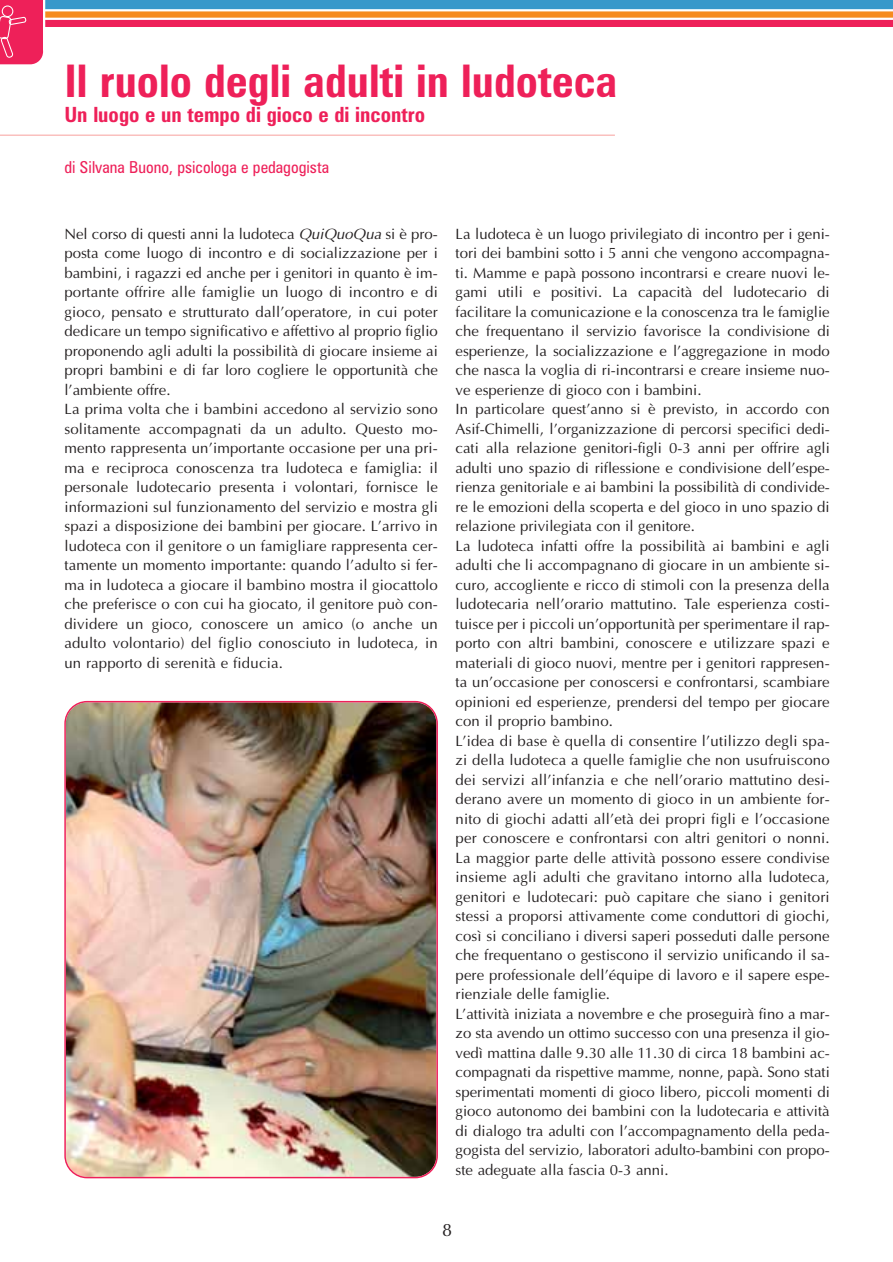
<style>
.page{position:relative;width:893px;height:1262px;background:#fff}
.page>*{position:absolute;margin:0;border:0;box-sizing:border-box;transform-origin:0 0}
.t1{font:700 condensed 45px "Zurich BT";color:#ee2059}
.t2{font:700 condensed 21px "Zurich BT";color:#ee2059}
.t3{font:18px "Optima";color:#231f20}
.t4{font:condensed 16.5px "Zurich BT";color:#ee2059}
.t5{font:15px/19.5px "Optima";letter-spacing:.005em;color:#231f20}
.s1{font-style:italic}
</style>
<div class="page">
<div style="left:0;top:0;width:893px;height:27px;background:#3898ca"></div>
<svg style="left:45px;top:11px;width:848px;height:7px;background:#f69736"></svg>
<div style="left:0;top:19px;width:893px;height:8px;background:#ee2059"></div>
<hr style="left:0;top:18px;width:893px;height:2px;background:#fff">
<hr style="left:0;top:9px;width:893px;height:2px;background:#fff">
<hr style="left:43px;top:0;width:2px;height:50px;background:#fff">
<svg style="left:0;top:0;width:43px;height:64px;background:#ef2f64"></svg>
<hr style="left:0;top:134px;width:615px;height:2px;background:#fac0be">
<img style="left:64px;top:701px;width:374px;height:477px">
<h1 class="t1" style="left:64px;top:64px;width:555px">Il ruolo degli adulti in ludoteca</h1>
<h2 class="t2" style="left:64px;top:107px;width:362px">Un luogo e un tempo di gioco e di incontro</h2>
<p class="t4" style="left:64px;top:161px;width:266px">di Silvana Buono, psicologa e pedagogista</p>
<p class="t5" style="left:64px;top:226px;width:375px">Nel corso di questi anni la ludoteca <span class="s1">QuiQuoQua</span> si è pro&shy;posta come luogo di incontro e di socializzazione per i bambini, i ragazzi ed anche per i genitori in quanto è im&shy;portante offrire alle famiglie un luogo di incontro e di gioco, pensato e strutturato dall’operatore, in cui poter dedicare un tempo significativo e affettivo al proprio figlio proponendo agli adulti la possibilità di giocare insieme ai propri bambini e di far loro cogliere le opportunità che l’ambiente offre.<br>La prima volta che i bambini accedono al servizio sono solitamente accompagnati da un adulto. Questo mo&shy;mento rappresenta un’importante occasione per una pri&shy;ma e reciproca conoscenza tra ludoteca e famiglia: il personale ludotecario presenta i volontari, fornisce le informazioni sul funzionamento del servizio e mostra gli spazi a disposizione dei bambini per giocare. L’arrivo in ludoteca con il genitore o un famigliare rappresenta cer&shy;tamente un momento importante: quando l’adulto si fer&shy;ma in ludoteca a giocare il bambino mostra il giocattolo che preferisce o con cui ha giocato, il genitore può con&shy;dividere un gioco, conoscere un amico (o anche un adulto volontario) del figlio conosciuto in ludoteca, in un rapporto di serenità e fiducia.</p>
<p class="t5" style="left:456px;top:226px;width:376px">La ludoteca è un luogo privilegiato di incontro per i geni&shy;tori dei bambini sotto i 5 anni che vengono accompagna&shy;ti. Mamme e papà possono incontrarsi e creare nuovi le&shy;gami utili e positivi. La capacità del ludotecario di facilitare la comunicazione e la conoscenza tra le famiglie che frequentano il servizio favorisce la condivisione di esperienze, la socializzazione e l’aggregazione in modo che nasca la voglia di ri-incontrarsi e creare insieme nuo&shy;ve esperienze di gioco con i bambini.<br>In particolare quest’anno si è previsto, in accordo con Asif-Chimelli, l’organizzazione di percorsi specifici dedi&shy;cati alla relazione genitori-figli 0-3 anni per offrire agli adulti uno spazio di riflessione e condivisione dell’espe&shy;rienza genitoriale e ai bambini la possibilità di condivide&shy;re le emozioni della scoperta e del gioco in uno spazio di relazione privilegiata con il genitore.<br>La ludoteca infatti offre la possibilità ai bambini e agli adulti che li accompagnano di giocare in un ambiente si&shy;curo, accogliente e ricco di stimoli con la presenza della ludotecaria nell’orario mattutino. Tale esperienza costi&shy;tuisce per i piccoli un’opportunità per sperimentare il rap&shy;porto con altri bambini, conoscere e utilizzare spazi e materiali di gioco nuovi, mentre per i genitori rappresen&shy;ta un’occasione per conoscersi e confrontarsi, scambiare opinioni ed esperienze, prendersi del tempo per giocare con il proprio bambino.<br>L’idea di base è quella di consentire l’utilizzo degli spa&shy;zi della ludoteca a quelle famiglie che non usufruiscono dei servizi all’infanzia e che nell’orario mattutino desi&shy;derano avere un momento di gioco in un ambiente for&shy;nito di giochi adatti all’età dei propri figli e l’occasione per conoscere e confrontarsi con altri genitori o nonni.<br>La maggior parte delle attività possono essere condivise insieme agli adulti che gravitano intorno alla ludoteca, genitori e ludotecari: può capitare che siano i genitori stessi a proporsi attivamente come conduttori di giochi, così si conciliano i diversi saperi posseduti dalle persone che frequentano o gestiscono il servizio unificando il sa&shy;pere professionale dell’équipe di lavoro e il sapere espe&shy;rienziale delle famiglie.<br>L’attività iniziata a novembre e che proseguirà fino a mar&shy;zo sta avendo un ottimo successo con una presenza il gio&shy;vedì mattina dalle 9.30 alle 11.30 di circa 18 bambini ac&shy;compagnati da rispettive mamme, nonne, papà. Sono stati sperimentati momenti di gioco libero, piccoli momenti di gioco autonomo dei bambini con la ludotecaria e attività di dialogo tra adulti con l’accompagnamento della peda&shy;gogista del servizio, laboratori adulto-bambini con propo&shy;ste adeguate alla fascia 0-3 anni.</p>
<p class="t3" style="left:442px;top:1223px;width:12px">8</p>
</div>
